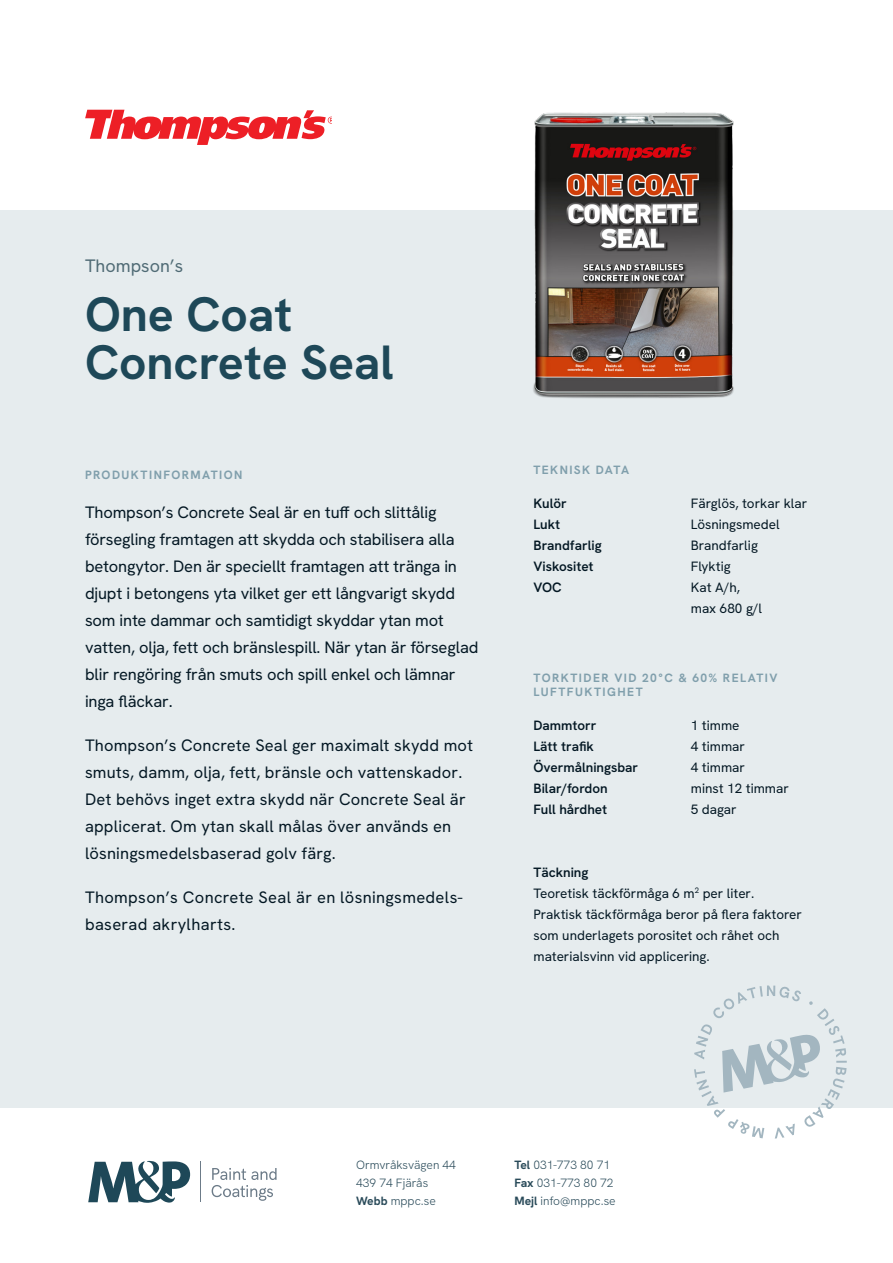
<style>
.page{position:relative;width:893px;height:1263px;background:#fff}
.page>*{position:absolute;margin:0;border:0;box-sizing:border-box;transform-origin:0 0}
.Huvudrubrik{font:700 48px/48px "HK Grotesk";color:#1e4858}
.Varumärke{font:18px "HK Grotesk";color:#506b75}
.Ingresstext{font:16.5px/27px "HK Grotesk";letter-spacing:-.01em;color:#031723}
.Ingresstext-2{font:16.5px/27px "HK Grotesk";letter-spacing:.01em;color:#031723}
.Ingresstext-3{font:16.5px/27px "HK Grotesk";letter-spacing:.02em;color:#031723}
.Brödtext{font:13.5px/21px "HK Grotesk";color:#031723}
.Brödtext-2{font:600 13.5px "HK Grotesk";color:#031723}
.t1{font:300 12px/18px "HK Grotesk";color:#294a59}
.Överskrift{font:700 12px/14.4px "HK Grotesk";letter-spacing:.12em;color:#809fac}
.s1{font-weight:600}
.s2{font-weight:700}
</style>
<div class="page">
<svg style="left:88px;top:1161px;width:102px;height:42px"></svg>
<svg style="left:212px;top:1168px;width:65px;height:33px"></svg>
<hr style="left:200px;top:1161px;width:1px;height:41px;background:#6c7b88">
<div style="left:0;top:210px;width:893px;height:898px;background:#e6ecee"></div>
<svg style="left:694px;top:985px;width:153px;height:153px"></svg>
<svg style="left:85px;top:110px;width:247px;height:35px"></svg>
<img style="left:533px;top:112px;width:201px;height:287px">
<p class="Varumärke" style="left:85px;top:254px;width:100px">Thompson’s</p>
<p class="Huvudrubrik" style="left:85px;top:289px;width:310px">One Coat<br>Concrete Seal</p>
<p class="Överskrift" style="left:85px;top:467px;width:159px">PRODUKTINFORMATION</p>
<p class="Ingresstext" style="left:85px;top:499px;width:395px">Thompson’s Concrete Seal är en tuff och slittålig försegling framtagen att skydda och stabilisera alla betongytor. Den är speciellt framtagen att tränga in djupt i betongens yta vilket ger ett långvarigt skydd som inte dammar och samtidigt skyddar ytan mot vatten, olja, fett och bränslespill. När ytan är förseglad blir rengöring från smuts och spill enkel och lämnar inga fläckar.</p>
<p class="Ingresstext-2" style="left:85px;top:732px;width:390px">Thompson’s Concrete Seal ger maximalt skydd mot smuts, damm, olja, fett, bränsle och vattenskador.<br>Det behövs inget extra skydd när Concrete Seal är applicerat. Om ytan skall målas över används en lösningsmedelsbaserad golv färg.</p>
<p class="Ingresstext-3" style="left:85px;top:884px;width:379px">Thompson’s Concrete Seal är en lösningsmedels&shy;baserad akrylharts.</p>
<p class="Överskrift" style="left:533px;top:462px;width:97px">TEKNISK DATA</p>
<p class="Brödtext-2" style="left:533px;top:494px;width:35px">Kulör</p>
<p class="Brödtext" style="left:691px;top:492px;width:118px">Färglös, torkar klar</p>
<p class="Brödtext-2" style="left:533px;top:515px;width:28px">Lukt</p>
<p class="Brödtext" style="left:691px;top:513px;width:90px">Lösningsmedel</p>
<p class="Brödtext-2" style="left:533px;top:536px;width:70px">Brandfarlig</p>
<p class="Brödtext" style="left:691px;top:534px;width:69px">Brandfarlig</p>
<p class="Brödtext-2" style="left:533px;top:557px;width:62px">Viskositet</p>
<p class="Brödtext" style="left:691px;top:555px;width:41px">Flyktig</p>
<p class="Brödtext-2" style="left:533px;top:578px;width:30px">VOC</p>
<p class="Brödtext" style="left:691px;top:576px;width:51px">Kat A/h,</p>
<p class="Brödtext" style="left:691px;top:597px;width:73px">max 680 g/l</p>
<p class="Överskrift" style="left:533px;top:670px;width:245px">TORKTIDER VID 20°C &amp; 60% RELATIV<br>LUFTFUKTIGHET</p>
<p class="Brödtext-2" style="left:533px;top:716px;width:65px">Dammtorr</p>
<p class="Brödtext" style="left:691px;top:714px;width:50px">1 timme</p>
<p class="Brödtext-2" style="left:533px;top:737px;width:62px">Lätt trafik</p>
<p class="Brödtext" style="left:691px;top:735px;width:56px">4 timmar</p>
<p class="Brödtext-2" style="left:533px;top:758px;width:106px">Övermålningsbar</p>
<p class="Brödtext" style="left:691px;top:756px;width:56px">4 timmar</p>
<p class="Brödtext-2" style="left:533px;top:779px;width:76px">Bilar/fordon</p>
<p class="Brödtext" style="left:691px;top:777px;width:100px">minst 12 timmar</p>
<p class="Brödtext-2" style="left:533px;top:800px;width:75px">Full hårdhet</p>
<p class="Brödtext" style="left:691px;top:798px;width:47px">5 dagar</p>
<p class="Brödtext" style="left:533px;top:861px;width:270px"><span class="s1">Täckning<br></span>Teoretisk täckförmåga 6 m<sup>2</sup> per liter.<br>Praktisk täckförmåga beror på flera faktorer som underlagets porositet och råhet och materialsvinn vid applicering.</p>
<p class="t1" style="left:356px;top:1155px;width:101px">Ormvråksvägen 44<br>439 74 Fjärås<br><span class="s2">Webb</span> mppc.se</p>
<p class="t1" style="left:514px;top:1155px;width:103px"><span class="s2">Tel</span> 031-773 80 71<br><span class="s2">Fax</span> 031-773 80 72<br><span class="s2">Mejl</span> info@mppc.se</p>
</div>
